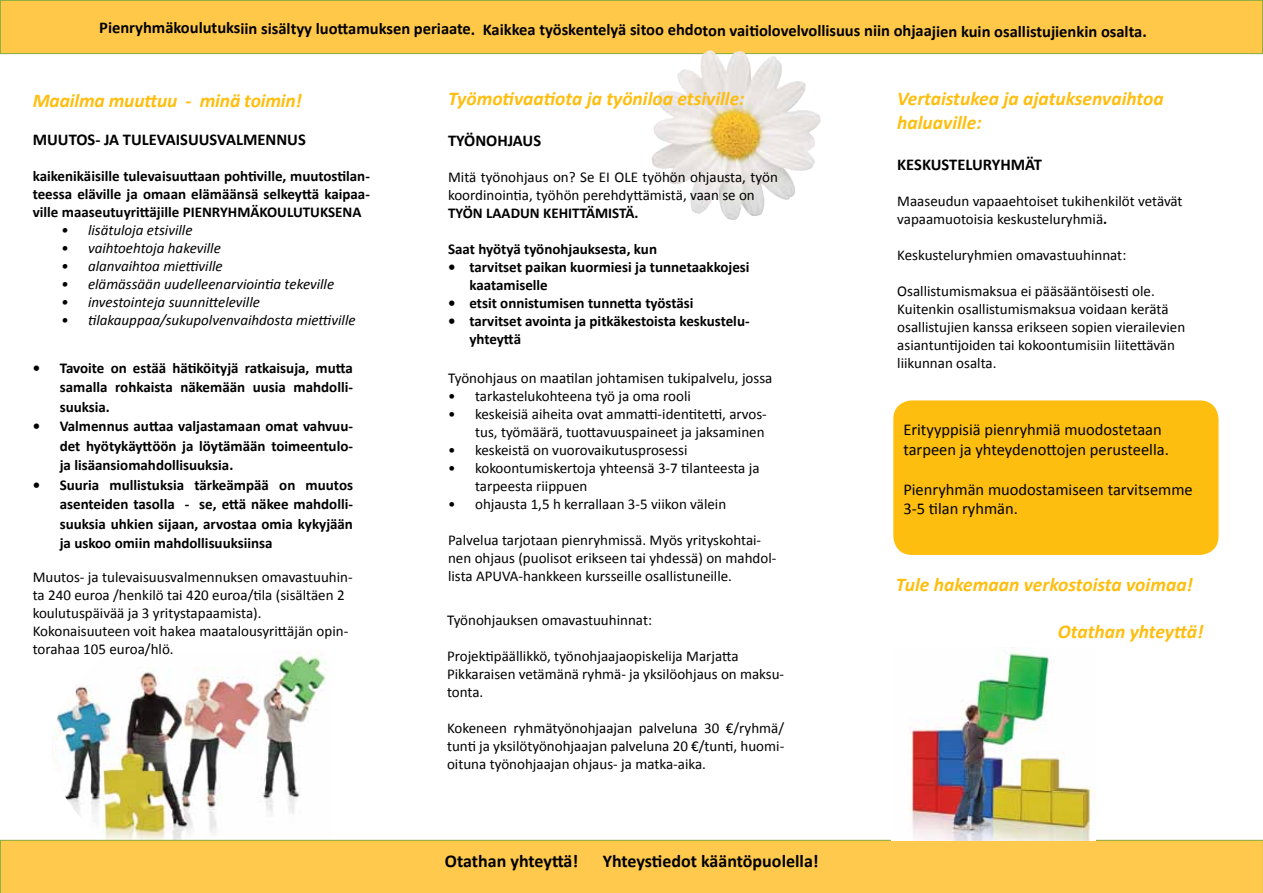
<style>
.page{position:relative;width:1263px;height:893px;background:#fff}
.page>*{position:absolute;margin:0;border:0;box-sizing:border-box;transform-origin:0 0}
.t1{font:italic 700 19.5px/23.4px "Calibri";color:#febe10}
.t2{font:700 18px "Calibri";color:#000}
.t3{font:700 16.5px "Calibri";letter-spacing:-.005em;color:#000}
.t4{font:16.5px/19.8px "Calibri";color:#000}
.t5{font:15px/18px "Calibri";color:#000}
.t6{font:700 15px/19.5px "Calibri";color:#000;text-align:justify}
.t7{font:italic 15px "Calibri";color:#000}
.s1{font-weight:700}
</style>
<div class="page">
<img style="left:52px;top:651px;width:281px;height:189px">
<div style="left:0;top:840px;width:1263px;height:53px;background:#ffc94e"></div>
<div style="left:0;top:0;width:1262px;height:54px;background:#ffc849"></div>
<div style="left:0;top:0;width:1263px;height:54px;border:1px solid #84ae41"></div>
<div style="left:894px;top:401px;width:324px;height:153px;background:#febe10;border-radius:18px"></div>
<div style="left:893px;top:400px;width:325px;height:155px;border:2px solid #febe10;border-radius:18px"></div>
<img style="left:651px;top:51px;width:164px;height:169px">
<img style="left:909px;top:650px;width:186px;height:190px">
<p class="t3" style="left:99px;top:19px;width:1049px">Pienryhmäkoulutuksiin sisältyy luottamuksen periaate. Kaikkea työskentelyä sitoo ehdoton vaitiolovelvollisuus niin ohjaajien kuin osallistujienkin osalta.</p>
<h1 class="t1" style="left:33px;top:89px;width:271px">Maailma muuttuu - minä toimin!</h1>
<p class="t3" style="left:33px;top:129px;width:275px">MUUTOS- JA TULEVAISUUSVALMENNUS</p>
<p class="t6" style="left:33px;top:167px;width:339px;line-height:18px">kaikenikäisille tulevaisuuttaan pohtiville, muutostilan&shy;teessa eläville ja omaan elämäänsä selkeyttä kaipaa&shy;ville maaseutuyrittäjille PIENRYHMÄKOULUTUKSENA</p>
<p class="t7" style="left:61px;top:220px;width:133px">• lisätuloja etsiville</p>
<p class="t7" style="left:61px;top:238px;width:161px">• vaihtoehtoja hakeville</p>
<p class="t7" style="left:61px;top:256px;width:163px">• alanvaihtoa miettiville</p>
<p class="t7" style="left:61px;top:274px;width:275px">• elämässään uudelleenarviointia tekeville</p>
<p class="t7" style="left:61px;top:292px;width:200px">• investointeja suunnitteleville</p>
<p class="t7" style="left:61px;top:310px;width:296px">• tilakauppaa/sukupolvenvaihdosta miettiville</p>
<p class="t6" style="left:60px;top:358px;width:295px;text-indent:-27px">• Tavoite on estää hätiköityjä ratkaisuja, mutta samalla rohkaista näkemään uusia mahdolli&shy;suuksia.</p>
<p class="t6" style="left:60px;top:416px;width:295px;text-indent:-27px">• Valmennus auttaa valjastamaan omat vahvuu&shy;det hyötykäyttöön ja löytämään toimeentulo&shy;ja lisäansiomahdollisuuksia.</p>
<p class="t6" style="left:60px;top:475px;width:295px;text-indent:-27px">• Suuria mullistuksia tärkeämpää on muutos asenteiden tasolla - se, että näkee mahdolli&shy;suuksia uhkien sijaan, arvostaa omia kykyjään ja uskoo omiin mahdollisuuksiinsa</p>
<p class="t5" style="left:33px;top:568px;width:321px">Muutos- ja tulevaisuusvalmennuksen omavastuuhin&shy;ta 240 euroa /henkilö tai 420 euroa/tila (sisältäen 2 koulutuspäivää ja 3 yritystapaamista).<br>Kokonaisuuteen voit hakea maatalousyrittäjän opin&shy;torahaa 105 euroa/hlö.</p>
<h1 class="t1" style="left:448px;top:87px;width:298px">Työmotivaatiota ja työniloa etsiville:</h1>
<p class="t3" style="left:448px;top:130px;width:95px">TYÖNOHJAUS</p>
<p class="t5" style="left:448px;top:168px;width:331px">Mitä työnohjaus on? Se EI OLE työhön ohjausta, työn koordinointia, työhön perehdyttämistä, vaan se on</p>
<p class="t6" style="left:448px;top:204px;width:192px">TYÖN LAADUN KEHITTÄMISTÄ.</p>
<p class="t6" style="left:448px;top:240px;width:210px">Saat hyötyä työnohjauksesta, kun</p>
<p class="t6" style="left:469px;top:258px;width:282px;line-height:18px;text-indent:-21px">• tarvitset paikan kuormiesi ja tunnetaakkojesi kaatamiselle</p>
<p class="t6" style="left:448px;top:294px;width:247px">• etsit onnistumisen tunnetta työstäsi</p>
<p class="t6" style="left:469px;top:312px;width:282px;line-height:18px;text-indent:-21px">• tarvitset avointa ja pitkäkestoista keskustelu&shy;yhteyttä</p>
<p class="t5" style="left:448px;top:369px;width:326px">Työnohjaus on maatilan johtamisen tukipalvelu, jossa</p>
<p class="t5" style="left:448px;top:387px;width:244px">• tarkastelukohteena työ ja oma rooli</p>
<p class="t5" style="left:448px;top:405px;width:320px;text-align:right">• keskeisiä aiheita ovat ammatti-identitetti, arvos&shy;tus, työmäärä, tuottavuuspaineet ja jaksaminen</p>
<p class="t5" style="left:448px;top:441px;width:241px">• keskeistä on vuorovaikutusprosessi</p>
<p class="t5" style="left:475px;top:459px;width:286px;text-indent:-27px">• kokoontumiskertoja yhteensä 3-7 tilanteesta ja tarpeesta riippuen</p>
<p class="t5" style="left:448px;top:495px;width:280px">• ohjausta 1,5 h kerrallaan 3-5 viikon välein</p>
<p class="t5" style="left:448px;top:531px;width:330px">Palvelua tarjotaan pienryhmissä. Myös yrityskohtai&shy;nen ohjaus (puolisot erikseen tai yhdessä) on mahdol&shy;lista APUVA-hankkeen kursseille osallistuneille.</p>
<p class="t5" style="left:447px;top:611px;width:206px">Työnohjauksen omavastuuhinnat:</p>
<p class="t5" style="left:447px;top:647px;width:339px">Projektipäällikkö, työnohjaajaopiskelija Marjatta<br>Pikkaraisen vetämänä ryhmä- ja yksilöohjaus on maksu&shy;tonta.</p>
<p class="t5" style="left:447px;top:719px;width:339px;text-align:justify">Kokeneen ryhmätyönohjaajan palveluna 30 €/ryhmä/ tunti ja yksilötyönohjaajan palveluna 20 €/tunti, huomi&shy;oituna työnohjaajan ohjaus- ja matka-aika.</p>
<p class="t2" style="left:445px;top:850px;width:135px">Otathan yhteyttä!</p>
<p class="t2" style="left:603px;top:850px;width:217px">Yhteystiedot kääntöpuolella!</p>
<h1 class="t1" style="left:897px;top:87px;width:268px">Vertaistukea ja ajatuksenvaihtoa haluaville:</h1>
<p class="t3" style="left:897px;top:154px;width:146px">KESKUSTELURYHMÄT</p>
<p class="t5" style="left:897px;top:192px;width:287px">Maaseudun vapaaehtoiset tukihenkilöt vetävät vapaamuotoisia keskusteluryhmiä<span class="s1">.</span></p>
<p class="t5" style="left:897px;top:246px;width:231px">Keskusteluryhmien omavastuuhinnat:</p>
<p class="t5" style="left:897px;top:282px;width:289px">Osallistumismaksua ei pääsääntöisesti ole.<br>Kuitenkin osallistumismaksua voidaan kerätä osallistujien kanssa erikseen sopien vierailevien asiantuntijoiden tai kokoontumisiin liitettävän liikunnan osalta.</p>
<p class="t4" style="left:903px;top:420px;width:267px">Erityyppisiä pienryhmiä muodostetaan tarpeen ja yhteydenottojen perusteella.</p>
<p class="t4" style="left:903px;top:479px;width:291px">Pienryhmän muodostamiseen tarvitsemme<br>3-5 tilan ryhmän.</p>
<h1 class="t1" style="left:896px;top:573px;width:299px">Tule hakemaan verkostoista voimaa!</h1>
<h1 class="t1" style="left:1058px;top:619px;width:147px">Otathan yhteyttä!</h1>
</div>
